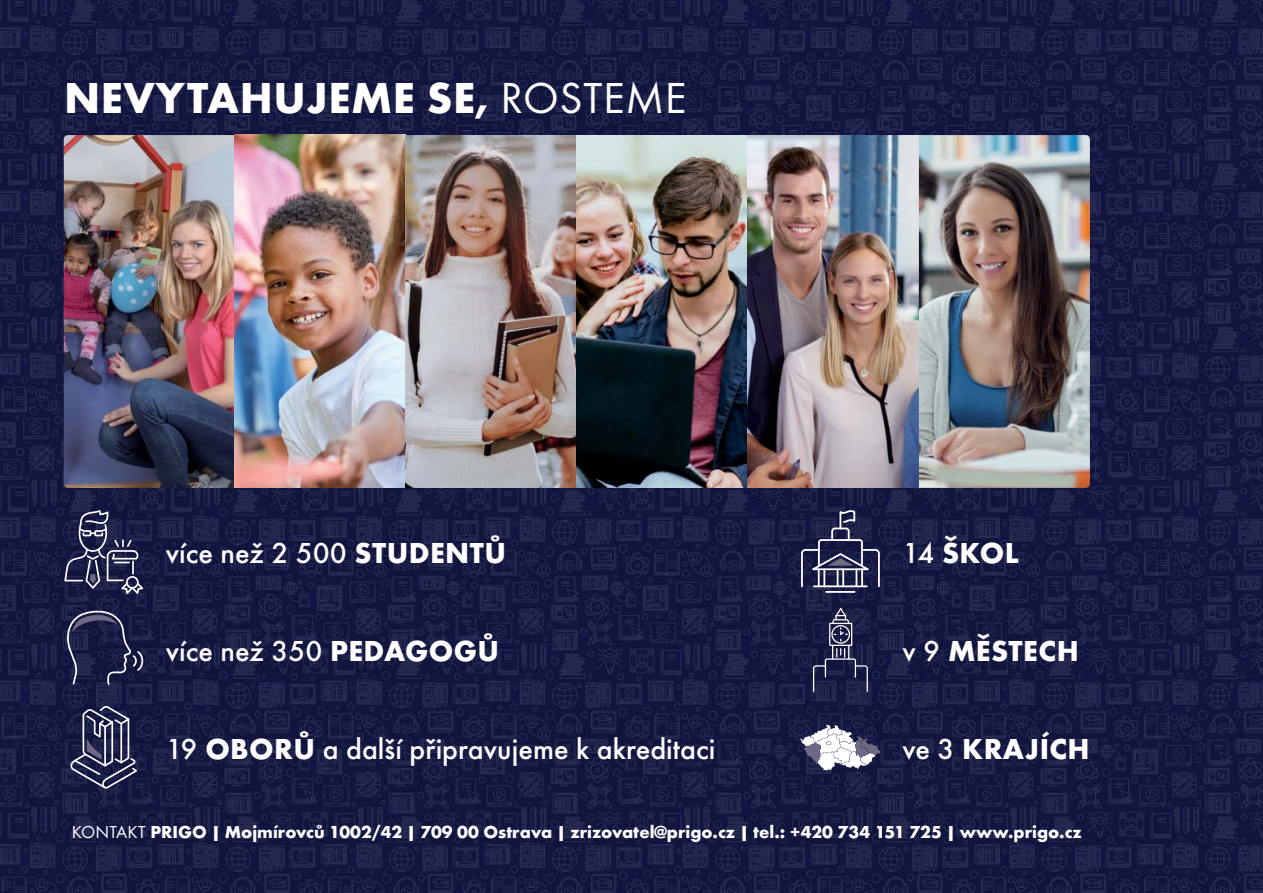
<style>
.page{position:relative;width:1263px;height:893px;background:#fff}
.page>*{position:absolute;margin:0;border:0;box-sizing:border-box;transform-origin:0 0}
.t1{font:700 45px "Futura TOT";letter-spacing:.015em;color:#fff}
.t2{font:500 30px "Futura TOT";color:#fff}
.t3{font:700 30px "Futura TOT";letter-spacing:.015em;color:#fff}
.t4{font:700 18px "Futura TOT";color:#fff}
.s1{font-weight:400}
.s2{font-weight:700}
.s3{font-weight:500}
</style>
<div class="page">
<img style="left:0;top:0;width:1263px;height:893px">
<svg style="left:63px;top:500px;width:83px;height:97px;background:#33365a"></svg>
<svg style="left:65px;top:609px;width:79px;height:77px;background:#2a2d52"></svg>
<svg style="left:69px;top:704px;width:69px;height:86px;background:#3d4062"></svg>
<svg style="left:800px;top:509px;width:81px;height:79px;background:#393c5f"></svg>
<hr style="left:814px;top:585px;width:53px;height:2px;background:#fff">
<hr style="left:826px;top:591px;width:29px;height:2px;background:#fff">
<svg style="left:812px;top:607px;width:56px;height:86px;background:#303357"></svg>
<svg style="left:800px;top:725px;width:80px;height:46px"></svg>
<img style="left:64px;top:134px;width:1026px;height:354px">
<h1 class="t1" style="left:64px;top:80px;width:624px">NEVYTAHUJEME SE, <span class="s1">ROSTEME</span></h1>
<h2 class="t2" style="left:166px;top:539px;width:342px">více než 2 500 <span class="s2">STUDENTŮ</span></h2>
<h2 class="t3" style="left:902px;top:541px;width:118px"><span class="s3">14</span> ŠKOL</h2>
<h2 class="t2" style="left:166px;top:637px;width:335px">více než 350 <span class="s2">PEDAGOGŮ</span></h2>
<h2 class="t3" style="left:902px;top:639px;width:178px"><span class="s3">v 9</span> MĚSTECH</h2>
<h2 class="t2" style="left:166px;top:735px;width:551px">19 <span class="s2">OBORŮ</span> a další připravujeme k akreditaci</h2>
<h2 class="t3" style="left:902px;top:737px;width:189px"><span class="s3">ve 3</span> KRAJÍCH</h2>
<p class="t4" style="left:72px;top:825px;width:1011px"><span class="s1">KONTAKT</span> PRIGO | Mojmírovců 1002/42 | 709 00 Ostrava | zrizovatel@prigo.cz | tel.: +420 734 151 725 | www.prigo.cz</p>
</div>
